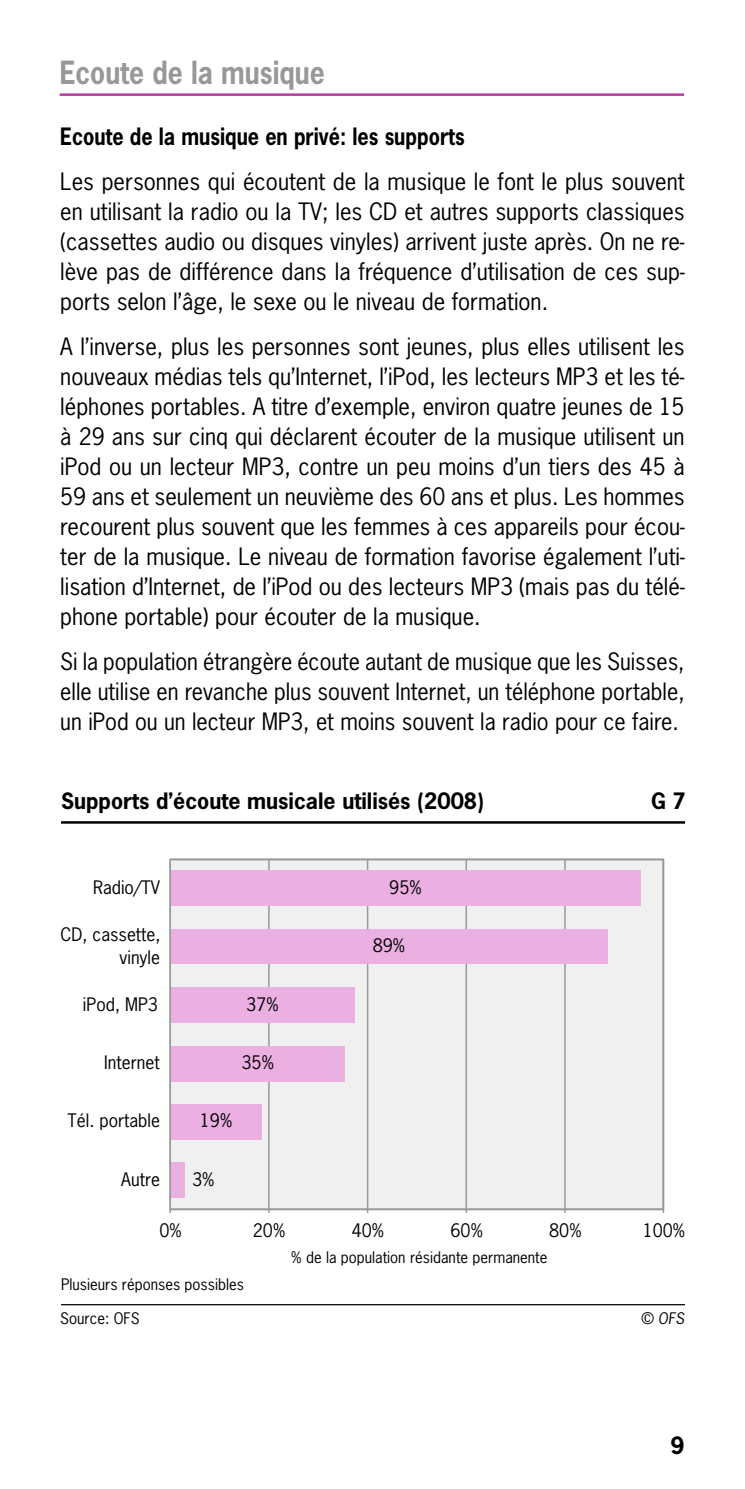
<style>
.page{position:relative;width:745px;height:1489px;background:#fff}
.page>*{position:absolute;margin:0;border:0;box-sizing:border-box;transform-origin:0 0}
.t1{font:700 30px "News Gothic Std";color:#979898;scale:.88 1}
.t2{font:22.5px/30px "News Gothic Std";color:#000;text-align:justify}
.t3{font:700 22.5px "News Gothic Std";color:#000;scale:.88 1}
.t4{font:700 22.5px "News Gothic Std";color:#000}
.t5{font:700 21.25px "News Gothic Std";color:#000}
.t6{font:17.5px/22.2px "News Gothic Std";color:#000;text-align:right}
.t7{font:15px "News Gothic Std";color:#000}
.t8{font:italic 15px "News Gothic Std";color:#000}
.s1{font-style:normal}
</style>
<div class="page">
<hr style="left:60px;top:93px;width:623px;height:3px;background:#bf37a4">
<hr style="left:61px;top:821px;width:623px;height:2px;background:#000">
<hr style="left:61px;top:1303px;width:623px;height:2px;background:#000">
<div style="left:169px;top:858px;width:495px;height:355px;background:#f0f0f0"></div>
<hr style="left:268px;top:859px;width:1px;height:350px;background:#989999">
<hr style="left:366px;top:859px;width:2px;height:350px;background:#989999">
<hr style="left:465px;top:859px;width:1px;height:350px;background:#989999">
<hr style="left:564px;top:859px;width:1px;height:350px;background:#989999">
<div style="left:170px;top:870px;width:470px;height:35px;background:#ebafe1"></div>
<div style="left:170px;top:929px;width:437px;height:35px;background:#ebafe1"></div>
<div style="left:170px;top:987px;width:184px;height:35px;background:#ebafe1"></div>
<div style="left:170px;top:1045px;width:174px;height:35px;background:#ebafe1"></div>
<div style="left:170px;top:1104px;width:91px;height:35px;background:#ebafe1"></div>
<div style="left:170px;top:1162px;width:15px;height:35px;background:#ebafe1"></div>
<hr style="left:169px;top:859px;width:2px;height:350px;background:#979898">
<h1 class="t1" style="left:60px;top:53px;width:302px">Ecoute de la musique</h1>
<p class="t3" style="left:60px;top:122px;width:461px">Ecoute de la musique en privé: les supports</p>
<p class="t2" style="left:60px;top:166px;width:625px">Les personnes qui écoutent de la musique le font le plus souvent en utilisant la radio ou la TV; les CD et autres supports classiques (cassettes audio ou disques vinyles) arrivent juste après. On ne re&shy;lève pas de différence dans la fréquence d’utilisation de ces sup&shy;ports selon l’âge, le sexe ou le niveau de formation.</p>
<p class="t2" style="left:60px;top:331px;width:625px">A l’inverse, plus les personnes sont jeunes, plus elles utilisent les nouveaux médias tels qu’Internet, l’iPod, les lecteurs MP3 et les té&shy;léphones portables. A titre d’exemple, environ quatre jeunes de 15 à 29 ans sur cinq qui déclarent écouter de la musique utilisent un iPod ou un lecteur MP3, contre un peu moins d’un tiers des 45 à 59 ans et seulement un neuvième des 60 ans et plus. Les hommes recourent plus souvent que les femmes à ces appareils pour écou&shy;ter de la musique. Le niveau de formation favorise également l’uti&shy;lisation d’Internet, de l’iPod ou des lecteurs MP3 (mais pas du télé&shy;phone portable) pour écouter de la musique.</p>
<p class="t2" style="left:60px;top:646px;width:625px">Si la population étrangère écoute autant de musique que les Suisses, elle utilise en revanche plus souvent Internet, un téléphone portable, un iPod ou un lecteur MP3, et moins souvent la radio pour ce faire.</p>
<p class="t5" style="left:61px;top:787px;width:424px">Supports d’écoute musicale utilisés (2008)</p>
<p class="t5" style="left:650px;top:787px;width:36px">G 7</p>
<p class="t6" style="left:93px;top:876px;width:69px">Radio/TV</p>
<p class="t6" style="left:389px;top:876px;width:34px">95%</p>
<p class="t6" style="left:61px;top:923px;width:101px">CD, cassette, vinyle</p>
<p class="t6" style="left:372px;top:934px;width:34px">89%</p>
<p class="t6" style="left:83px;top:992px;width:76px">iPod, MP3</p>
<p class="t6" style="left:246px;top:992px;width:34px">37%</p>
<p class="t6" style="left:104px;top:1051px;width:57px">Internet</p>
<p class="t6" style="left:241px;top:1051px;width:34px">35%</p>
<p class="t6" style="left:67px;top:1109px;width:94px">Tél. portable</p>
<p class="t6" style="left:200px;top:1109px;width:34px">19%</p>
<p class="t6" style="left:121px;top:1167px;width:40px">Autre</p>
<p class="t6" style="left:192px;top:1167px;width:24px">3%</p>
<p class="t6" style="left:159px;top:1218px;width:24px">0%</p>
<p class="t6" style="left:253px;top:1218px;width:34px">20%</p>
<p class="t6" style="left:351px;top:1218px;width:34px">40%</p>
<p class="t6" style="left:450px;top:1218px;width:34px">60%</p>
<p class="t6" style="left:549px;top:1218px;width:34px">80%</p>
<p class="t6" style="left:642px;top:1218px;width:44px">100%</p>
<p class="t7" style="left:61px;top:1274px;width:184px">Plusieurs réponses possibles</p>
<p class="t7" style="left:60px;top:1308px;width:81px">Source: OFS</p>
<p class="t7" style="left:291px;top:1247px;width:257px">% de la population résidante permanente</p>
<p class="t8" style="left:641px;top:1308px;width:44px"><span class="s1">©</span> OFS</p>
<p class="t4" style="left:670px;top:1429px;width:15px">9</p>
</div>
